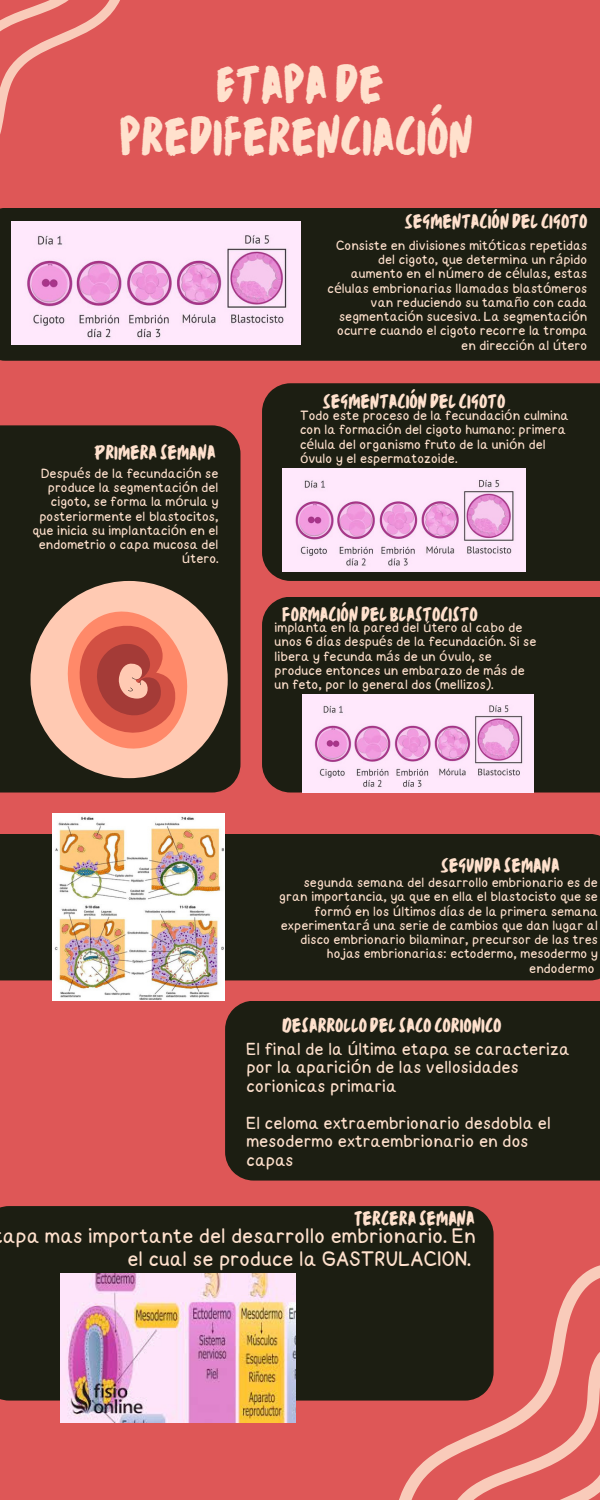
<style>
.page{position:relative;width:600px;height:1500px;background:#de5757}
.page>*{position:absolute;margin:0;border:0;box-sizing:border-box;transform-origin:0 0}
.t1{font:50px/52.5px "TC October Regular";color:#ffe1cd;text-align:center}
.t2{font:21.9px/22.3px "milktea";color:#ffe1cd;text-align:right}
.t3{font:19px "TC October Regular";color:#ffe1cd}
.t4{font:18.2px/18.5px "milktea";color:#ffe1cd}
.t5{font:14px/14.2px "milktea";color:#ffe1cd;text-align:right}
.s1{font-family:"Noto Sans"}
</style>
<div class="page">
<svg style="left:399px;top:1264px;width:201px;height:236px"></svg>
<svg style="left:447px;top:1346px;width:153px;height:154px"></svg>
<svg style="left:0;top:0;width:120px;height:134px"></svg>
<div style="left:0;top:208px;width:600px;height:153px;background:#1c1e12"></div>
<div style="left:0;top:425px;width:241px;height:367px;background:#1c1e12"></div>
<div style="left:262px;top:383px;width:338px;height:198px;background:#1c1e12"></div>
<div style="left:262px;top:597px;width:338px;height:196px;background:#1c1e12"></div>
<div style="left:0;top:834px;width:600px;height:146px;background:#1c1e12"></div>
<div style="left:225px;top:1001px;width:375px;height:180px;background:#1c1e12"></div>
<div style="left:0;top:1206px;width:493px;height:195px;background:#1c1e12"></div>
<img style="left:302px;top:695px;width:231px;height:98px">
<img style="left:282px;top:468px;width:244px;height:104px">
<svg style="left:31px;top:581px;width:197px;height:197px"></svg>
<svg style="left:57px;top:600px;width:141px;height:160px"></svg>
<img style="left:12px;top:222px;width:288px;height:122px">
<img style="left:53px;top:813px;width:172px;height:188px">
<img style="left:60px;top:1274px;width:236px;height:148px">
<p class="t1" style="left:119px;top:59px;width:355px">ETAPA DE<br>PREDIFERENCIACIÓN</p>
<p class="t3" style="left:405px;top:207px;width:184px">SEGMENTACIÓN DEL CIGOTO</p>
<h3 class="t5" style="left:327px;top:236px;width:261px">Consiste en divisiones mit<span class="s1">ó</span>ticas repetidas del cigoto, que determina un r<span class="s1">á</span>pido aumento en el n<span class="s1">ú</span>mero de c<span class="s1">é</span>lulas, estas c<span class="s1">é</span>lulas embrionarias llamadas blast<span class="s1">ó</span>meros van reduciendo su tama<span class="s1">ñ</span>o con cada segmentaci<span class="s1">ó</span>n sucesiva. La segmentaci<span class="s1">ó</span>n ocurre cuando el cigoto recorre la trompa en direcci<span class="s1">ó</span>n al <span class="s1">ú</span>tero</h3>
<p class="t3" style="left:323px;top:387px;width:184px">SEGMENTACIÓN DEL CIGOTO</p>
<p class="t5" style="left:300px;top:406px;width:270px;text-align:left">Todo este proceso de la fecundaci<span class="s1">ó</span>n culmina con la formaci<span class="s1">ó</span>n del cigoto humano: primera c<span class="s1">é</span>lula del organismo fruto de la uni<span class="s1">ó</span>n del</p>
<h3 class="t3" style="left:94px;top:438px;width:123px">PRIMERA SEMANA</h3>
<p class="t5" style="left:300px;top:449px;width:159px"><span class="s1">ó</span>vulo y el espermatozoide.</p>
<p class="t5" style="left:32px;top:464px;width:188px">Despu<span class="s1">é</span>s de la fecundaci<span class="s1">ó</span>n se produce la segmentaci<span class="s1">ó</span>n del cigoto, se forma la m<span class="s1">ó</span>rula y posteriormente el blastocitos, que inicia su implantaci<span class="s1">ó</span>n en el endometrio o capa mucosa del <span class="s1">ú</span>tero.</p>
<p class="t3" style="left:282px;top:600px;width:197px">FORMACIÓN DEL BLASTOCISTO</p>
<p class="t5" style="left:275px;top:618px;width:263px;text-align:left">implanta en la pared del <span class="s1">ú</span>tero al cabo de unos 6 d<span class="s1">í</span>as despu<span class="s1">é</span>s de la fecundaci<span class="s1">ó</span>n. Si se libera y fecunda m<span class="s1">á</span>s de un <span class="s1">ó</span>vulo, se produce entonces un embarazo de m<span class="s1">á</span>s de un feto, por lo general dos (mellizos).</p>
<h3 class="t3" style="left:441px;top:851px;width:121px">SEGUNDA SEMANA</h3>
<p class="t5" style="left:279px;top:873px;width:320px">segunda semana del desarrollo embrionario es de gran importancia, ya que en ella el blastocisto que se form<span class="s1">ó</span> en los <span class="s1">ú</span>ltimos d<span class="s1">í</span>as de la primera semana experimentar<span class="s1">á</span> una serie de cambios que dan lugar al disco embrionario bilaminar, precursor de las tres hojas embrionarias: ectodermo, mesodermo y endodermo</p>
<h3 class="t3" style="left:282px;top:1011px;width:221px">DESARROLLO DELSACO CORIONICO</h3>
<h3 class="t4" style="left:247px;top:1037px;width:325px">El final de la <span class="s1">ú</span>ltima etapa se caracteriza por la aparici<span class="s1">ó</span>n de las vellosidades corionicas primaria</h3>
<h3 class="t4" style="left:247px;top:1111px;width:306px">El celoma extraembrionario desdobla el mesodermo extraembrionario en dos capas</h3>
<h3 class="t3" style="left:354px;top:1204px;width:122px">TERCERA SEMANA</h3>
<h2 class="t2" style="left:3px;top:1222px;width:475px">apa mas importante del desarrollo embrionario. En el cual se produce la GASTRULACION.</h2>
</div>
